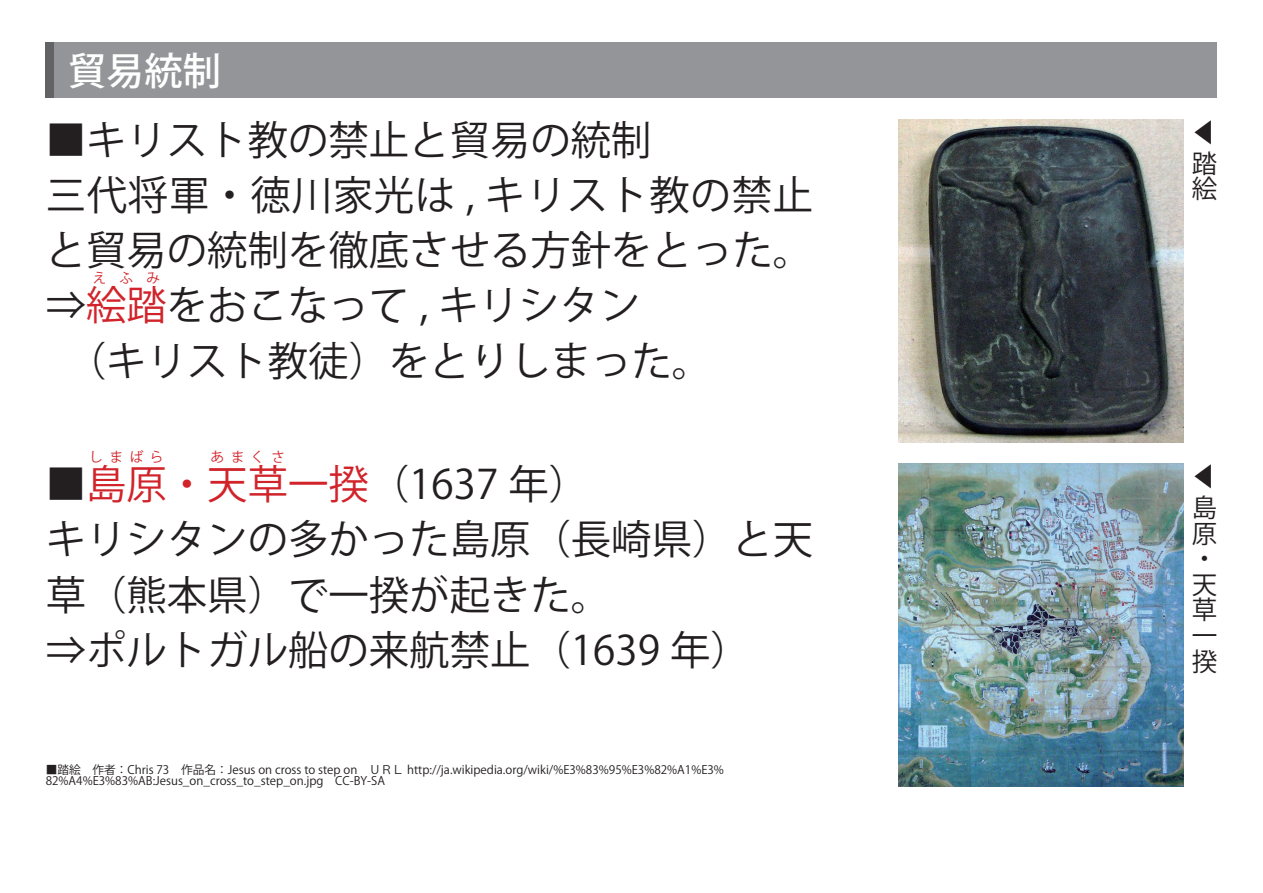
<style>
.page{position:relative;width:1263px;height:893px;background:#fff}
.page>*{position:absolute;margin:0;border:0;box-sizing:border-box;transform-origin:0 0}
.t1{font:40.35px/55.3px "Koz Go Pr 6 N";color:#231f20}
.t2{font:500 38.25px "Koz Go Pr 6 N";color:#fff}
.t3{font:25.5px/25.5px "Koz Go Pr 6 N";color:#231f20}
.t4{font:13.8px "Koz Go Pr 6 N";letter-spacing:.46em;color:#d1232a}
.t5{font:11.7px/11.7px "Koz Go Pr 6 N";color:#231f20}
.s1{color:#d1232a}
</style>
<div class="page">
<img style="left:898px;top:119px;width:285px;height:323px">
<img style="left:898px;top:463px;width:285px;height:324px">
<div style="left:46px;top:43px;width:1171px;height:55px;background:#939598"></div>
<div style="left:46px;top:43px;width:8px;height:55px;background:#636366"></div>
<p class="t2" style="left:68px;top:49px;width:155px">貿易統制</p>
<p class="t1" style="left:46px;top:113px;width:769px">■キリスト教の禁止と貿易の統制<br>三代将軍・徳川家光は , キリスト教の禁止と貿易の統制を徹底させる方針をとった。⇒<span class="s1">絵踏</span>をおこなって , キリシタン</p>
<p class="t4" style="left:93px;top:270px;width:69px">えふみ</p>
<p class="t1" style="left:46px;top:334px;width:668px">　（キリスト教徒）をとりしまった。</p>
<p class="t4" style="left:89px;top:449px;width:76px">しまばら</p>
<p class="t4" style="left:210px;top:449px;width:76px">あまくさ</p>
<p class="t1" style="left:46px;top:457px;width:545px">■<span class="s1">島原・天草一揆</span>（1637 年）</p>
<p class="t1" style="left:46px;top:513px;width:769px">キリシタンの多かった島原（長崎県）と天草（熊本県）で一揆が起きた。<br>⇒ポルトガル船の来航禁止（1639 年）</p>
<p class="t5" style="left:46px;top:764px;width:680px">■踏絵　作者：Chris 73　作品名：Jesus on cross to step on　ＵＲＬ http://ja.wikipedia.org/wiki/%E3%83%95%E3%82%A1%E3%<br>82%A4%E3%83%AB:Jesus_on_cross_to_step_on.jpg　CC-BY-SA</p>
<p class="t3" style="left:1192px;top:117px;width:26px;line-height:31.5px">◀踏</p>
<p class="t3" style="left:1192px;top:177px;width:27px">絵</p>
<p class="t3" style="left:1192px;top:461px;width:26px;line-height:31.5px">◀島</p>
<p class="t3" style="left:1192px;top:521px;width:27px">原・天草一揆</p>
</div>
